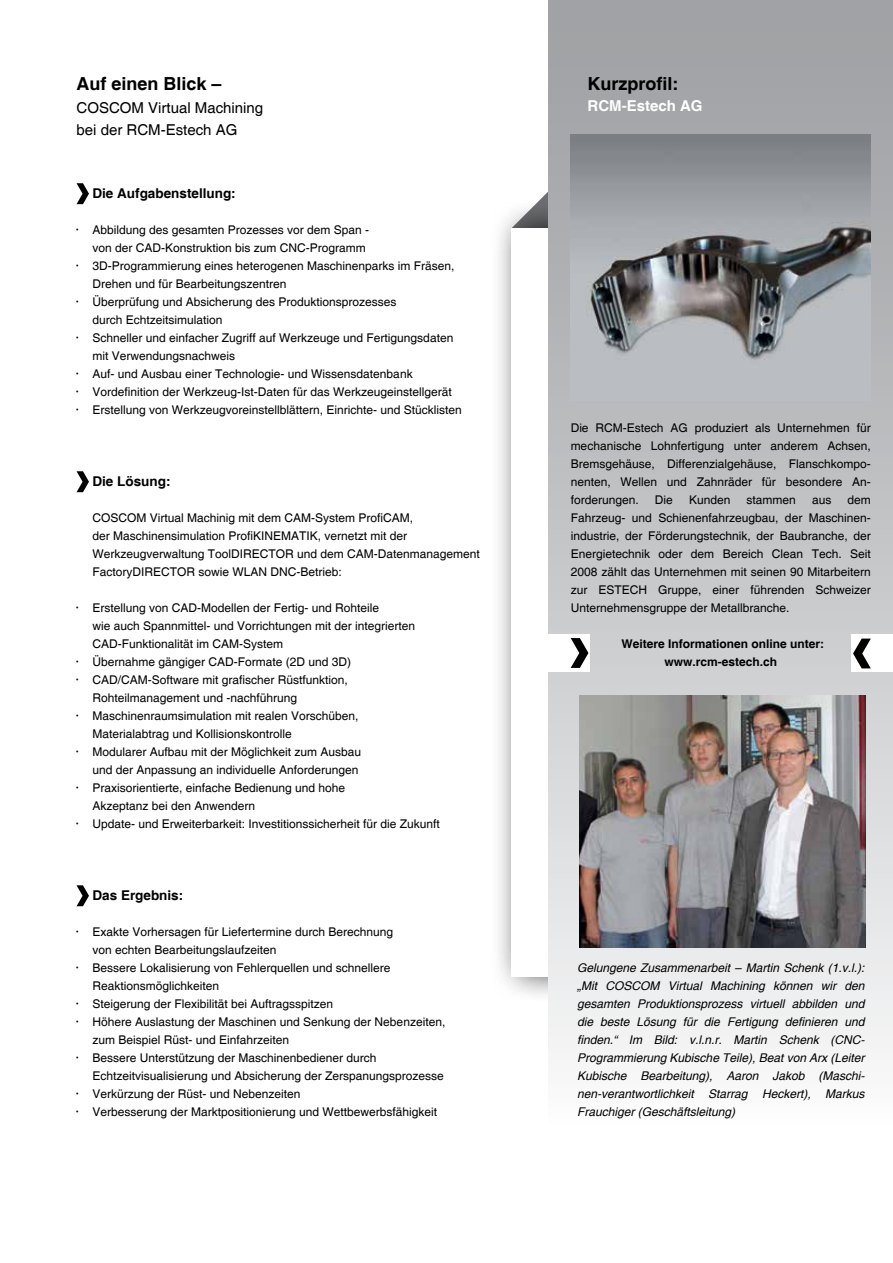
<style>
.page{position:relative;width:893px;height:1263px;background:#fff}
.page>*{position:absolute;margin:0;border:0;box-sizing:border-box;transform-origin:0 0}
.t1{font:700 18px "Helvetica";color:#000}
.t2{font:15px/22.5px "Helvetica";color:#000}
.t3{font:700 15px "Helvetica";color:#fff}
.t4{font:700 13.5px "Helvetica";color:#000}
.t5{font:12px/18px "Helvetica";color:#000}
.t6{font:italic 12px/18px "Helvetica";color:#000;text-align:justify}
.t7{font:700 12px/18px "Helvetica";color:#000;text-align:center}
</style>
<div class="page">
<svg style="left:541px;top:191px;width:8px;height:8px"></svg>
<div style="left:491px;top:199px;width:402px;height:804px;background:#000;opacity:.75"></div>
<div style="left:511px;top:229px;width:382px;height:748px;background:#fff"></div>
<div style="left:549px;top:0;width:344px;height:1263px;background:linear-gradient(to bottom,#989a9d,#fff)"></div>
<img style="left:571px;top:135px;width:300px;height:265px">
<div style="left:547px;top:634px;width:43px;height:38px;background:#fff"></div>
<svg style="left:571px;top:638px;width:17px;height:30px"></svg>
<div style="left:851px;top:634px;width:42px;height:38px;background:#fff"></div>
<svg style="left:853px;top:639px;width:18px;height:29px"></svg>
<svg style="left:77px;top:183px;width:12px;height:21px"></svg>
<svg style="left:77px;top:471px;width:12px;height:21px"></svg>
<svg style="left:77px;top:885px;width:12px;height:21px"></svg>
<img style="left:579px;top:696px;width:286px;height:252px">
<h1 class="t1" style="left:77px;top:73px;width:147px">Auf einen Blick –</h1>
<p class="t2" style="left:77px;top:97px;width:188px">COSCOM Virtual Machining bei der RCM-Estech AG</p>
<p class="t4" style="left:92px;top:185px;width:145px">Die Aufgabenstellung:</p>
<p class="t5" style="left:92px;top:221px;width:371px">Abbildung des gesamten Prozesses vor dem Span -<br>von der CAD-Konstruktion bis zum CNC-Programm 3D-Programmierung eines heterogenen Maschinenparks im Fräsen, Drehen und für Bearbeitungszentren<br>Überprüfung und Absicherung des Produktionsprozesses<br>durch Echtzeitsimulation<br>Schneller und einfacher Zugriff auf Werkzeuge und Fertigungsdaten mit Verwendungsnachweis<br>Auf- und Ausbau einer Technologie- und Wissensdatenbank Vordefinition der Werkzeug-Ist-Daten für das Werkzeugeinstellgerät Erstellung von Werkzeugvoreinstellblättern, Einrichte- und Stücklisten</p>
<p class="t4" style="left:92px;top:473px;width:80px">Die Lösung:</p>
<p class="t5" style="left:92px;top:509px;width:389px">COSCOM Virtual Machinig mit dem CAM-System ProfiCAM,<br>der Maschinensimulation ProfiKINEMATIK, vernetzt mit der Werkzeugverwaltung ToolDIRECTOR und dem CAM-Datenmanagement FactoryDIRECTOR sowie WLAN DNC-Betrieb:</p>
<p class="t5" style="left:92px;top:599px;width:349px">Erstellung von CAD-Modellen der Fertig- und Rohteile<br>wie auch Spannmittel- und Vorrichtungen mit der integrierten CAD-Funktionalität im CAM-System<br>Übernahme gängiger CAD-Formate (2D und 3D)<br>CAD/CAM-Software mit grafischer Rüstfunktion, Rohteilmanagement und -nachführung<br>Maschinenraumsimulation mit realen Vorschüben,<br>Materialabtrag und Kollisionskontrolle<br>Modularer Aufbau mit der Möglichkeit zum Ausbau<br>und der Anpassung an individuelle Anforderungen Praxisorientierte, einfache Bedienung und hohe<br>Akzeptanz bei den Anwendern<br>Update- und Erweiterbarkeit: Investitionssicherheit für die Zukunft</p>
<p class="t4" style="left:92px;top:887px;width:92px">Das Ergebnis:</p>
<p class="t5" style="left:92px;top:923px;width:354px">Exakte Vorhersagen für Liefertermine durch Berechnung<br>von echten Bearbeitungslaufzeiten<br>Bessere Lokalisierung von Fehlerquellen und schnellere Reaktionsmöglichkeiten<br>Steigerung der Flexibilität bei Auftragsspitzen<br>Höhere Auslastung der Maschinen und Senkung der Nebenzeiten, zum Beispiel Rüst- und Einfahrzeiten<br>Bessere Unterstützung der Maschinenbediener durch Echtzeitvisualisierung und Absicherung der Zerspanungsprozesse Verkürzung der Rüst- und Nebenzeiten<br>Verbesserung der Marktpositionierung und Wettbewerbsfähigkeit</p>
<h1 class="t1" style="left:587px;top:73px;width:92px">Kurzprofil:</h1>
<p class="t3" style="left:587px;top:97px;width:117px">RCM-Estech AG</p>
<p class="t5" style="left:571px;top:419px;width:302px;text-align:justify">Die RCM-Estech AG produziert als Unternehmen für mechanische Lohnfertigung unter anderem Achsen, Bremsgehäuse, Differenzialgehäuse, Flanschkompo&shy;nenten, Wellen und Zahnräder für besondere An&shy;forderungen.</p>
<p class="t5" style="left:571px;top:491px;width:302px;text-align:justify;text-indent:277px">dem Fahrzeug- und Schienenfahrzeugbau, der Maschinen&shy;industrie, der Förderungstechnik, der Baubranche, der Energietechnik oder dem Bereich Clean Tech. Seit 2008 zählt das Unternehmen mit seinen 90 Mitarbeitern zur ESTECH Gruppe, einer führenden Schweizer Unternehmensgruppe der Metallbranche.</p>
<p class="t7" style="left:621px;top:635px;width:204px">Weitere Informationen online unter: www.rcm-estech.ch</p>
<p class="t5" style="left:655px;top:491px;width:19px">Die</p>
<p class="t5" style="left:689px;top:491px;width:43px">Kunden</p>
<p class="t5" style="left:746px;top:491px;width:51px">stammen</p>
<p class="t5" style="left:812px;top:491px;width:21px">aus</p>
<p class="t6" style="left:577px;top:959px;width:289px">Gelungene Zusammenarbeit – Martin Schenk (1.v.l.): „Mit COSCOM Virtual Machining können wir den gesamten Produktionsprozess virtuell abbilden und die beste Lösung für die Fertigung definieren und finden.“ Im Bild: v.l.n.r. Martin Schenk (CNC-Programmierung Kubische Teile), Beat von Arx (Leiter Kubische Bearbeitung), Aaron Jakob (Maschi&shy;nen-verantwortlichkeit Starrag Heckert), Markus Frauchiger (Geschäftsleitung)</p>
</div>
